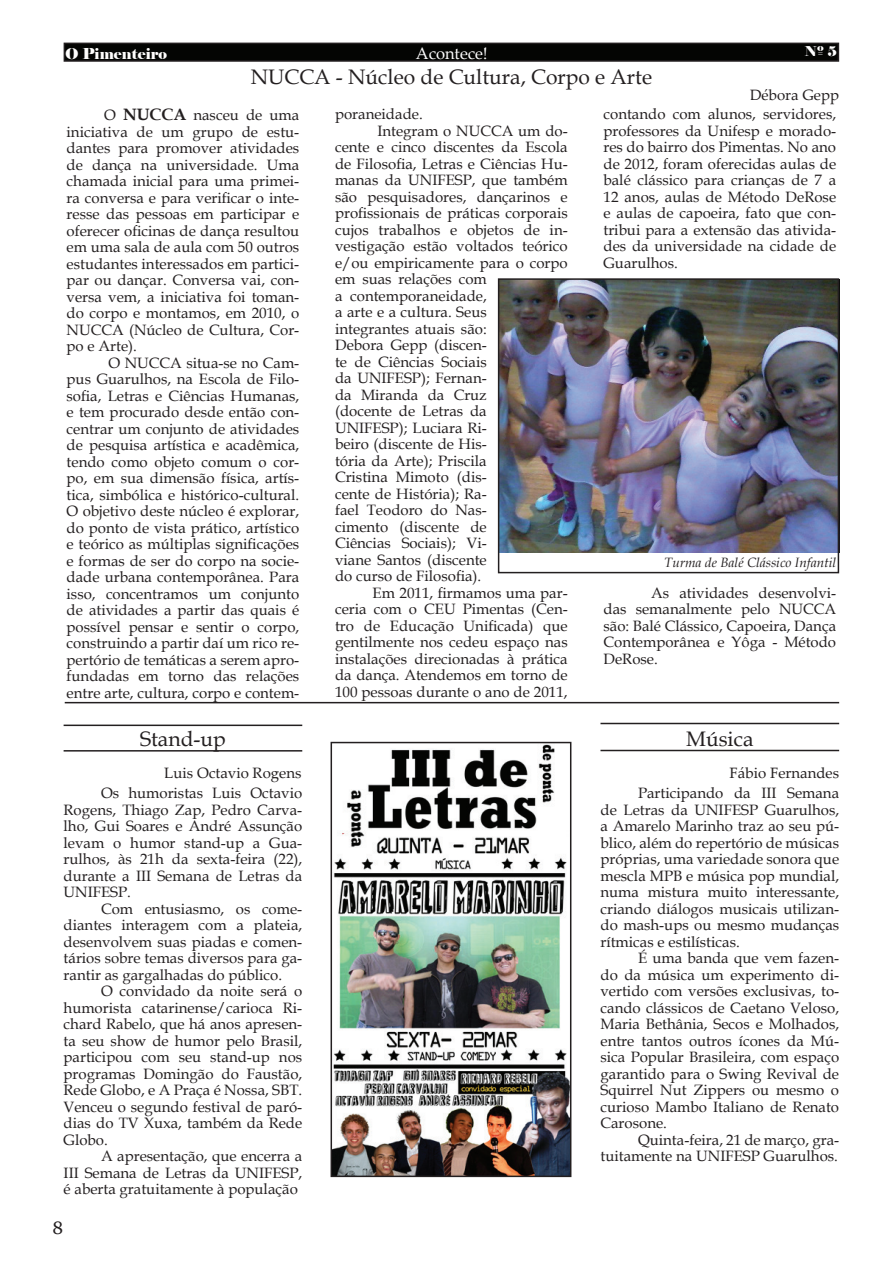
<style>
.page{position:relative;width:893px;height:1263px;background:#fff}
.page>*{position:absolute;margin:0;border:0;box-sizing:border-box;transform-origin:0 0}
.t1{font:21px "Book Antiqua";color:#231f20}
.t2{font:18px "Georgia";color:#231f20}
.t3{font:16.5px "Palatino Linotype";color:#fff}
.t4{font:15px/16.5px "Book Antiqua";color:#231f20;text-align:justify}
.t5{font:15px "Palatino Linotype";color:#231f20}
.t6{font:15px "Elephant";color:#fffefd}
.t7{font:italic 13.5px "Book Antiqua";color:#231f20}
.t8{font:13.5px "Elephant";color:#fff}
.s1{font-weight:700;font-size:16.5px}
</style>
<div class="page">
<div style="left:64px;top:43px;width:774px;height:18px;background:#040503"></div>
<div style="left:64px;top:43px;width:775px;height:19px;border:1px solid #231f20"></div>
<img style="left:500px;top:280px;width:337px;height:273px">
<hr style="left:64px;top:725px;width:238px;height:1px;background:#231f20">
<hr style="left:65px;top:702px;width:774px;height:1px;background:#231f20">
<hr style="left:64px;top:750px;width:238px;height:2px;background:#231f20">
<hr style="left:600px;top:723px;width:239px;height:1px;background:#231f20">
<hr style="left:600px;top:750px;width:239px;height:1px;background:#231f20">
<div style="left:498px;top:278px;width:341px;height:295px;border:1px solid #231f20"></div>
<img style="left:332px;top:744px;width:237px;height:431px">
<div style="left:330px;top:742px;width:241px;height:435px;border:1px solid #231f20"></div>
<p class="t6" style="left:65px;top:45px;width:103px">O Pimenteiro</p>
<p class="t3" style="left:416px;top:47px;width:73px">Acontece!</p>
<p class="t8" style="left:804px;top:44px;width:34px">Nº 5</p>
<h1 class="t1" style="left:251px;top:69px;width:403px">NUCCA - Núcleo de Cultura, Corpo e Arte</h1>
<p class="t5" style="left:750px;top:89px;width:91px">Débora Gepp</p>
<p class="t4" style="left:67px;top:109px;width:234px;text-indent:37px">O <span class="s1">NUCCA</span> nasceu de uma iniciativa de um grupo de estu&shy;dantes para promover atividades de dança na universidade. Uma chamada inicial para uma primei&shy;ra conversa e para verificar o inte&shy;resse das pessoas em participar e oferecer oficinas de dança resultou em uma sala de aula com 50 outros estudantes interessados em partici&shy;par ou dançar. Conversa vai, con&shy;versa vem, a iniciativa foi toman&shy;do corpo e montamos, em 2010, o NUCCA (Núcleo de Cultura, Cor&shy;po e Arte).</p>
<p class="t4" style="left:67px;top:356px;width:234px;text-indent:42px">O NUCCA situa-se no Cam&shy;pus Guarulhos, na Escola de Filo&shy;sofia, Letras e Ciências Humanas, e tem procurado desde então con&shy;centrar um conjunto de atividades de pesquisa artística e acadêmica, tendo como objeto comum o cor&shy;po, em sua dimensão física, artís&shy;tica, simbólica e histórico-cultural.<br>O objetivo deste núcleo é explorar, do ponto de vista prático, artístico e teórico as múltiplas significações e formas de ser do corpo na socie&shy;dade urbana contemporânea. Para isso, concentramos um conjunto de atividades a partir das quais é possível pensar e sentir o corpo, construindo a partir daí um rico re&shy;pertório de temáticas a serem apro&shy;fundadas em torno das relações entre arte, cultura, corpo e contem-</p>
<p class="t4" style="left:335px;top:108px;width:89px">poraneidade.</p>
<p class="t4" style="left:377px;top:124px;width:192px">Integram o NUCCA um do-</p>
<p class="t4" style="left:335px;top:141px;width:234px">cente e cinco discentes da Escola</p>
<p class="t4" style="left:335px;top:157px;width:234px">de Filosofia, Letras e Ciências Hu-</p>
<p class="t4" style="left:335px;top:174px;width:234px">manas da UNIFESP, que também</p>
<p class="t4" style="left:335px;top:190px;width:234px">são pesquisadores, dançarinos e</p>
<p class="t4" style="left:335px;top:207px;width:234px">profissionais de práticas corporais</p>
<p class="t4" style="left:335px;top:223px;width:234px">cujos trabalhos e objetos de in-</p>
<p class="t4" style="left:335px;top:240px;width:234px">vestigação estão voltados teórico</p>
<p class="t4" style="left:335px;top:256px;width:234px">e/ou empiricamente para o corpo</p>
<p class="t4" style="left:335px;top:273px;width:153px">em suas relações com</p>
<p class="t4" style="left:335px;top:289px;width:153px">a contemporaneidade,</p>
<p class="t4" style="left:335px;top:306px;width:153px">a arte e a cultura. Seus</p>
<p class="t4" style="left:335px;top:322px;width:153px">integrantes atuais são:</p>
<p class="t4" style="left:335px;top:339px;width:153px">Debora Gepp (discen-</p>
<p class="t4" style="left:335px;top:355px;width:153px">te de Ciências Sociais</p>
<p class="t4" style="left:335px;top:372px;width:153px">da UNIFESP); Fernan-</p>
<p class="t4" style="left:335px;top:388px;width:153px">da Miranda da Cruz</p>
<p class="t4" style="left:335px;top:405px;width:153px">(docente de Letras da</p>
<p class="t4" style="left:335px;top:421px;width:153px">UNIFESP); Luciara Ri-</p>
<p class="t4" style="left:335px;top:438px;width:153px">beiro (discente de His-</p>
<p class="t4" style="left:335px;top:454px;width:153px">tória da Arte); Priscila</p>
<p class="t4" style="left:335px;top:471px;width:153px">Cristina Mimoto (dis-</p>
<p class="t4" style="left:335px;top:487px;width:153px">cente de História); Ra-</p>
<p class="t4" style="left:335px;top:504px;width:153px">fael Teodoro do Nas-</p>
<p class="t4" style="left:335px;top:520px;width:153px">cimento (discente de</p>
<p class="t4" style="left:335px;top:537px;width:153px">Ciências Sociais); Vi-</p>
<p class="t4" style="left:335px;top:553px;width:153px">viane Santos (discente</p>
<p class="t4" style="left:335px;top:570px;width:148px">do curso de Filosofia).</p>
<p class="t4" style="left:372px;top:586px;width:197px">Em 2011, firmamos uma par-</p>
<p class="t4" style="left:335px;top:603px;width:234px">ceria com o CEU Pimentas (Cen-</p>
<p class="t4" style="left:335px;top:619px;width:234px">tro de Educação Unificada) que</p>
<p class="t4" style="left:335px;top:636px;width:234px">gentilmente nos cedeu espaço nas</p>
<p class="t4" style="left:335px;top:652px;width:234px">instalações direcionadas à prática</p>
<p class="t4" style="left:335px;top:669px;width:234px">da dança. Atendemos em torno de</p>
<p class="t4" style="left:335px;top:685px;width:234px">100 pessoas durante o ano de 2011,</p>
<p class="t4" style="left:603px;top:108px;width:234px">contando com alunos, servidores, professores da Unifesp e morado&shy;res do bairro dos Pimentas. No ano de 2012, foram oferecidas aulas de balé clássico para crianças de 7 a 12 anos, aulas de Método DeRose e aulas de capoeira, fato que con&shy;tribui para a extensão das ativida&shy;des da universidade na cidade de Guarulhos.</p>
<p class="t7" style="left:664px;top:557px;width:174px">Turma de Balé Clássico Infantil</p>
<p class="t4" style="left:603px;top:586px;width:234px;text-indent:48px">As atividades desenvolvi&shy;das semanalmente pelo NUCCA são: Balé Clássico, Capoeira, Dança Contemporânea e Yôga - Método DeRose.</p>
<h1 class="t1" style="left:140px;top:730px;width:87px">Stand-up</h1>
<h1 class="t1" style="left:686px;top:730px;width:69px">Música</h1>
<p class="t5" style="left:164px;top:767px;width:139px">Luis Octavio Rogens</p>
<p class="t5" style="left:729px;top:767px;width:111px">Fábio Fernandes</p>
<p class="t4" style="left:64px;top:787px;width:240px;text-indent:37px">Os humoristas Luis Octavio Rogens, Thiago Zap, Pedro Carva&shy;lho, Gui Soares e André Assunção levam o humor stand-up a Gua&shy;rulhos, às 21h da sexta-feira (22), durante a III Semana de Letras da UNIFESP.</p>
<p class="t4" style="left:64px;top:902px;width:240px;text-indent:37px">Com entusiasmo, os come&shy;diantes interagem com a plateia, desenvolvem suas piadas e comen&shy;tários sobre temas diversos para ga&shy;rantir as gargalhadas do público.</p>
<p class="t4" style="left:64px;top:985px;width:240px;text-indent:37px">O convidado da noite será o humorista catarinense/carioca Ri&shy;chard Rabelo, que há anos apresen&shy;ta seu show de humor pelo Brasil, participou com seu stand-up nos programas Domingão do Faustão, Rede Globo, e A Praça é Nossa, SBT.<br>Venceu o segundo festival de paró&shy;dias do TV Xuxa, também da Rede Globo.</p>
<p class="t4" style="left:64px;top:1150px;width:240px;text-indent:37px">A apresentação, que encerra a III Semana de Letras da UNIFESP, é aberta gratuitamente à população</p>
<p class="t2" style="left:52px;top:1221px;width:12px">8</p>
<p class="t4" style="left:600px;top:787px;width:240px;text-indent:37px">Participando da III Semana de Letras da UNIFESP Guarulhos, a Amarelo Marinho traz ao seu pú&shy;blico, além do repertório de músicas próprias, uma variedade sonora que mescla MPB e música pop mundial, numa mistura muito interessante, criando diálogos musicais utilizan&shy;do mash-ups ou mesmo mudanças rítmicas e estilísticas.</p>
<p class="t4" style="left:600px;top:952px;width:240px;text-indent:37px">É uma banda que vem fazen&shy;do da música um experimento di&shy;vertido com versões exclusivas, to&shy;cando clássicos de Caetano Veloso, Maria Bethânia, Secos e Molhados, entre tantos outros ícones da Mú&shy;sica Popular Brasileira, com espaço garantido para o Swing Revival de Squirrel Nut Zippers ou mesmo o curioso Mambo Italiano de Renato Carosone.</p>
<p class="t4" style="left:600px;top:1133px;width:240px;text-align:right">Quinta-feira, 21 de março, gra&shy;tuitamente na UNIFESP Guarulhos.</p>
</div>
